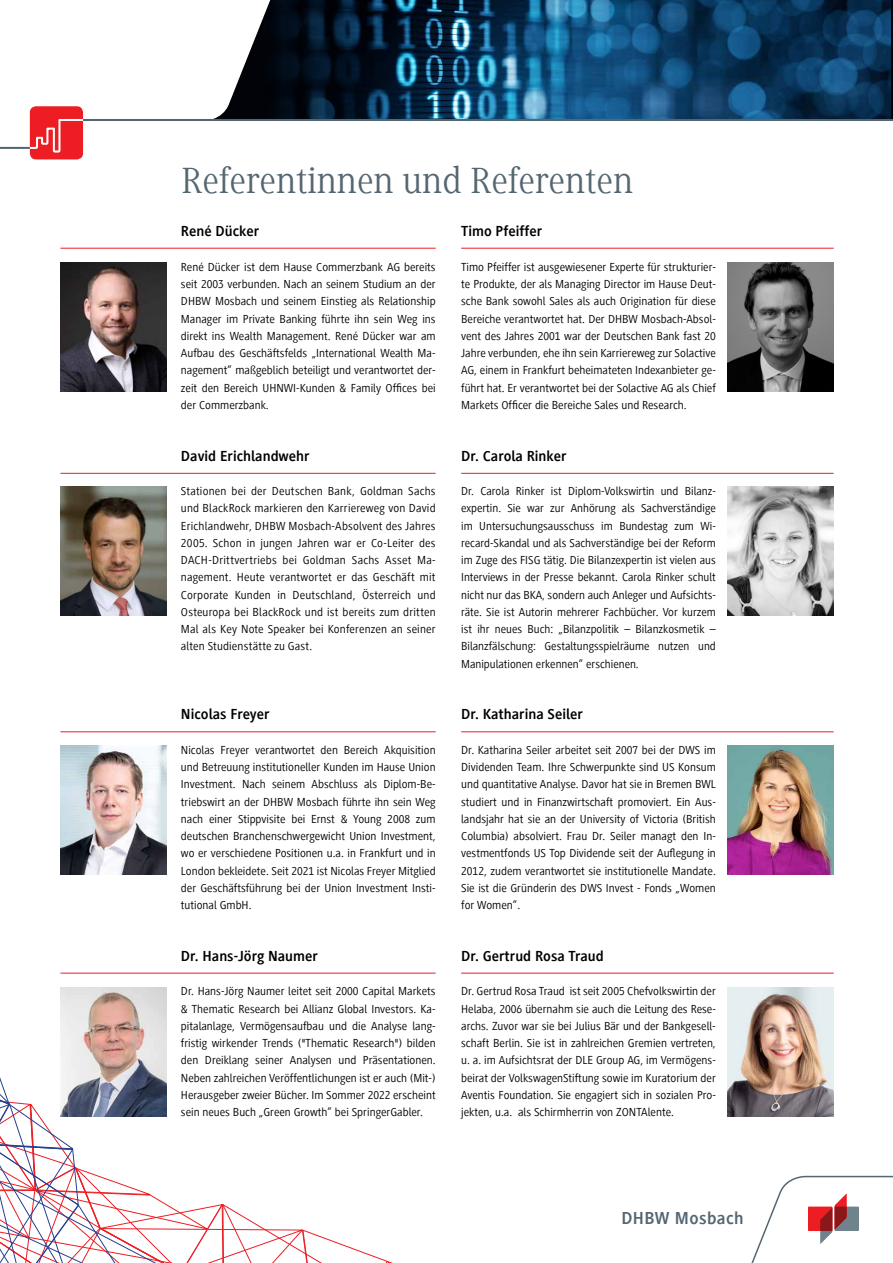
<style>
.page{position:relative;width:893px;height:1263px;background:#fff}
.page>*{position:absolute;margin:0;border:0;box-sizing:border-box;transform-origin:0 0}
.t1{font:37.5px "Generis Serif Com";color:#546670}
.t2{font:700 17.85px "Generis Sans Com";letter-spacing:.02em;color:#546670}
.t3{font:700 15px "Generis Sans Com";color:#000}
.t4{font:12px/17.2px "Generis Sans Com";color:#000;text-align:justify}
</style>
<div class="page">
<img style="left:727px;top:263px;width:107px;height:128px">
<img style="left:727px;top:487px;width:107px;height:128px">
<svg style="left:751px;top:1175px;width:142px;height:88px"></svg>
<svg style="left:0;top:987px;width:393px;height:276px"></svg>
<hr style="left:60px;top:248px;width:376px;height:1px;background:#ed1d24">
<hr style="left:461px;top:248px;width:373px;height:1px;background:#ed1d24">
<hr style="left:60px;top:473px;width:376px;height:1px;background:#ed1d24">
<img style="left:60px;top:263px;width:107px;height:128px">
<img style="left:282px;top:0;width:609px;height:119px">
<div style="left:30px;top:106px;width:53px;height:53px;background:#ed1d24;border-radius:6px"></div>
<svg style="left:0;top:0;width:282px;height:154px"></svg>
<hr style="left:83px;top:119px;width:810px;height:2px;background:#546670">
<hr style="left:0;top:147px;width:30px;height:2px;background:#546670">
<img style="left:60px;top:487px;width:107px;height:128px">
<img style="left:727px;top:746px;width:107px;height:128px">
<hr style="left:461px;top:731px;width:373px;height:1px;background:#ed1d24">
<hr style="left:60px;top:731px;width:376px;height:1px;background:#ed1d24">
<img style="left:60px;top:746px;width:107px;height:128px">
<img style="left:727px;top:988px;width:107px;height:128px">
<hr style="left:461px;top:973px;width:373px;height:1px;background:#ed1d24">
<hr style="left:60px;top:973px;width:376px;height:1px;background:#ed1d24">
<img style="left:60px;top:988px;width:107px;height:128px">
<hr style="left:461px;top:473px;width:373px;height:1px;background:#ed1d24">
<h1 class="t1" style="left:182px;top:160px;width:453px">Referentinnen und Referenten</h1>
<p class="t3" style="left:181px;top:223px;width:80px">René Dücker</p>
<p class="t4" style="left:181px;top:258px;width:256px">René Dücker ist dem Hause Commerzbank AG bereits seit 2003 verbunden. Nach an seinem Studium an der DHBW Mosbach und seinem Einstieg als Relationship Manager im Private Banking führte ihn sein Weg ins direkt ins Wealth Management. René Dücker war am Aufbau des Geschäftsfelds „International Wealth Ma&shy;nagement“ maßgeblich beteiligt und verantwortet der&shy;zeit den Bereich UHNWI-Kunden &amp; Family Offices bei der Commerzbank.</p>
<p class="t3" style="left:181px;top:447px;width:130px">David Erichlandwehr</p>
<p class="t4" style="left:181px;top:483px;width:256px">Stationen bei der Deutschen Bank, Goldman Sachs und BlackRock markieren den Karriereweg von David Erichlandwehr, DHBW Mosbach-Absolvent des Jahres 2005. Schon in jungen Jahren war er Co-Leiter des DACH-Drittvertriebs bei Goldman Sachs Asset Ma&shy;nagement. Heute verantwortet er das Geschäft mit Corporate Kunden in Deutschland, Österreich und Osteuropa bei BlackRock und ist bereits zum dritten Mal als Key Note Speaker bei Konferenzen an seiner alten Studienstätte zu Gast.</p>
<p class="t3" style="left:181px;top:706px;width:90px">Nicolas Freyer</p>
<p class="t4" style="left:181px;top:741px;width:256px">Nicolas Freyer verantwortet den Bereich Akquisition und Betreuung institutioneller Kunden im Hause Union Investment. Nach seinem Abschluss als Diplom-Be&shy;triebswirt an der DHBW Mosbach führte ihn sein Weg nach einer Stippvisite bei Ernst &amp; Young 2008 zum deutschen Branchenschwergewicht Union Investment, wo er verschiedene Positionen u.a. in Frankfurt und in London bekleidete. Seit 2021 ist Nicolas Freyer Mitglied der Geschäftsführung bei der Union Investment Insti&shy;tutional GmbH.</p>
<p class="t3" style="left:181px;top:948px;width:138px">Dr. Hans-Jörg Naumer</p>
<p class="t4" style="left:181px;top:983px;width:256px">Dr. Hans-Jörg Naumer leitet seit 2000 Capital Markets &amp; Thematic Research bei Allianz Global Investors. Ka&shy;pitalanlage, Vermögensaufbau und die Analyse lang&shy;fristig wirkender Trends ("Thematic Research") bilden den Dreiklang seiner Analysen und Präsentationen.<br>Neben zahlreichen Veröffentlichungen ist er auch (Mit-)<br>Herausgeber zweier Bücher. Im Sommer 2022 erscheint sein neues Buch „Green Growth“ bei SpringerGabler.</p>
<p class="t3" style="left:461px;top:223px;width:83px">Timo Pfeiffer</p>
<p class="t4" style="left:461px;top:258px;width:256px">Timo Pfeiffer ist ausgewiesener Experte für strukturier&shy;te Produkte, der als Managing Director im Hause Deut&shy;sche Bank sowohl Sales als auch Origination für diese Bereiche verantwortet hat. Der DHBW Mosbach-Absol&shy;vent des Jahres 2001 war der Deutschen Bank fast 20<br>Jahre verbunden, ehe ihn sein Karriereweg zur Solactive AG, einem in Frankfurt beheimateten Indexanbieter ge&shy;führt hat. Er verantwortet bei der Solactive AG als Chief Markets Officer die Bereiche Sales und Research.</p>
<p class="t3" style="left:461px;top:447px;width:107px">Dr. Carola Rinker</p>
<p class="t4" style="left:461px;top:483px;width:256px">Dr. Carola Rinker ist Diplom-Volkswirtin und Bilanz&shy;expertin. Sie war zur Anhörung als Sachverständige im Untersuchungsausschuss im Bundestag zum Wi&shy;recard-Skandal und als Sachverständige bei der Reform im Zuge des FISG tätig. Die Bilanzexpertin ist vielen aus Interviews in der Presse bekannt. Carola Rinker schult nicht nur das BKA, sondern auch Anleger und Aufsichts&shy;räte. Sie ist Autorin mehrerer Fachbücher. Vor kurzem ist ihr neues Buch: „Bilanzpolitik – Bilanzkosmetik – Bilanzfälschung: Gestaltungsspielräume nutzen und Manipulationen erkennen“ erschienen.</p>
<p class="t3" style="left:461px;top:706px;width:123px">Dr. Katharina Seiler</p>
<p class="t4" style="left:461px;top:741px;width:256px">Dr. Katharina Seiler arbeitet seit 2007 bei der DWS im Dividenden Team. Ihre Schwerpunkte sind US Konsum und quantitative Analyse. Davor hat sie in Bremen BWL studiert und in Finanzwirtschaft promoviert. Ein Aus&shy;landsjahr hat sie an der University of Victoria (British Columbia) absolviert. Frau Dr. Seiler managt den In&shy;vestmentfonds US Top Dividende seit der Auflegung in 2012, zudem verantwortet sie institutionelle Mandate.<br>Sie ist die Gründerin des DWS Invest - Fonds „Women for Women“.</p>
<p class="t3" style="left:461px;top:948px;width:144px">Dr. Gertrud Rosa Traud</p>
<p class="t4" style="left:461px;top:983px;width:256px">Dr. Gertrud Rosa Traud ist seit 2005 Chefvolkswirtin der Helaba, 2006 übernahm sie auch die Leitung des Rese&shy;archs. Zuvor war sie bei Julius Bär und der Bankgesell&shy;schaft Berlin. Sie ist in zahlreichen Gremien vertreten, u. a. im Aufsichtsrat der DLE Group AG, im Vermögens&shy;beirat der VolkswagenStiftung sowie im Kuratorium der Aventis Foundation. Sie engagiert sich in sozialen Pro&shy;jekten, u.a. als Schirmherrin von ZONTAlente.</p>
<h2 class="t2" style="left:621px;top:1208px;width:124px">DHBW Mosbach</h2>
</div>
